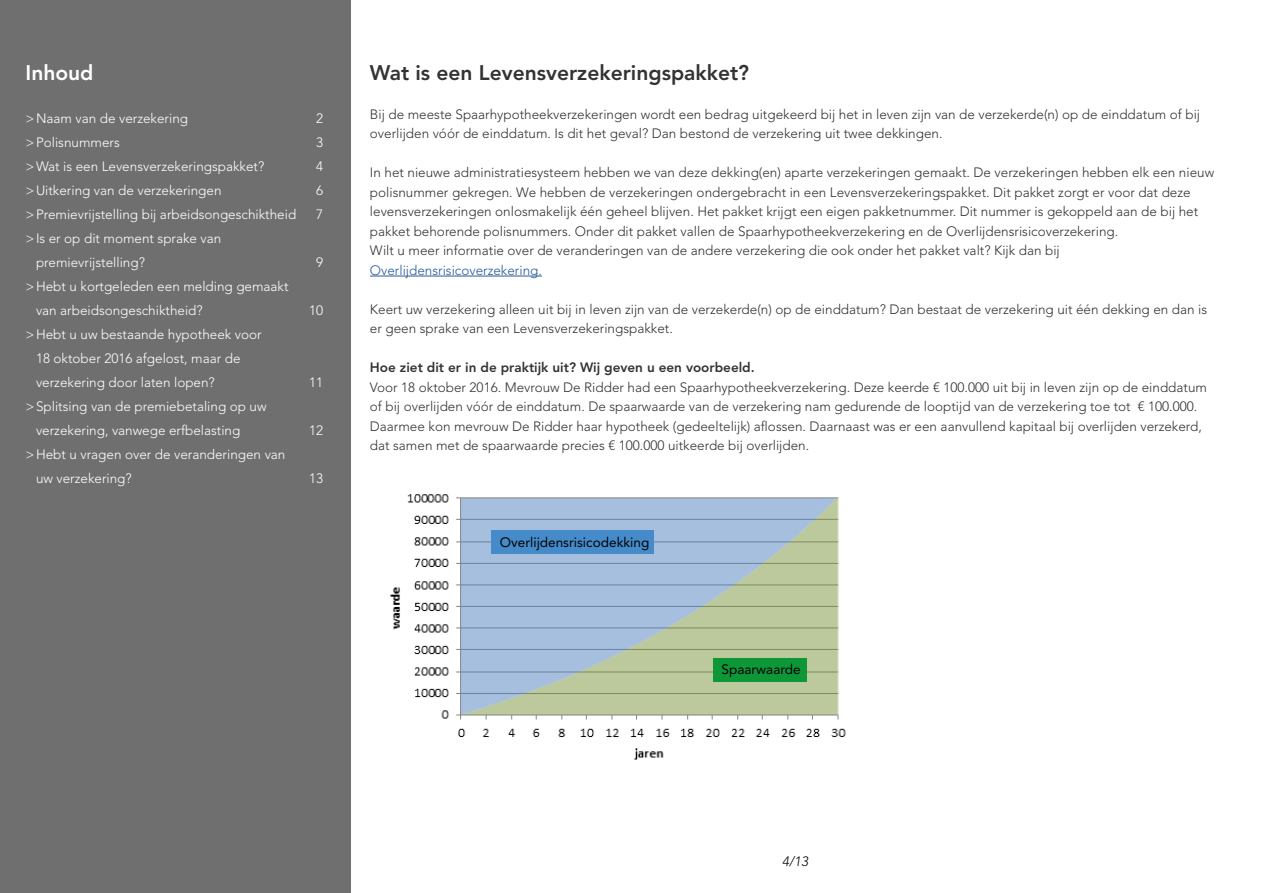
<style>
.page{position:relative;width:1263px;height:893px;background:#fff}
.page>*{position:absolute;margin:0;border:0;box-sizing:border-box;transform-origin:0 0}
.t1{font:800 21px "Avenir LT Std";color:#333}
.t2{font:800 21px "Avenir LT Std";color:#fff}
.t3{font:13.65px "Avenir LT Std";color:#020203}
.t4{font:300 13.5px/19.5px "Avenir LT Std";color:#333}
.t5{font:300 13.5px/24px "Avenir LT Std";color:#fff}
.t6{font:800 13.5px "Avenir LT Std";color:#333}
.t7{font:300 13.5px "Avenir LT Std";color:#275b9b}
.t8{font:italic 300 13.5px "Avenir LT Std";color:#000}
</style>
<div class="page">
<div style="left:0;top:0;width:351px;height:893px;background:#706f6f"></div>
<hr style="left:370px;top:276px;width:172px;height:1px;background:#275b9b">
<img style="left:390px;top:494px;width:456px;height:266px">
<div style="left:491px;top:530px;width:162px;height:23px;background:#458bca"></div>
<div style="left:712px;top:658px;width:94px;height:23px;background:#0e9739"></div>
<h1 class="t2" style="left:26px;top:60px;width:70px">Inhoud</h1>
<p class="t5" style="left:26px;top:107px;width:164px">&gt;Naam van de verzekering</p>
<p class="t5" style="left:316px;top:107px;width:9px">2</p>
<p class="t5" style="left:26px;top:131px;width:96px">&gt;Polisnummers</p>
<p class="t5" style="left:316px;top:131px;width:9px">3</p>
<p class="t5" style="left:26px;top:155px;width:240px">&gt;Wat is een Levensverzekeringspakket?</p>
<p class="t5" style="left:316px;top:155px;width:9px">4</p>
<p class="t5" style="left:26px;top:179px;width:198px">&gt;Uitkering van de verzekeringen</p>
<p class="t5" style="left:316px;top:179px;width:9px">6</p>
<p class="t5" style="left:26px;top:203px;width:272px">&gt;Premievrijstelling bij arbeidsongeschiktheid</p>
<p class="t5" style="left:316px;top:203px;width:9px">7</p>
<p class="t5" style="left:36px;top:227px;width:187px;text-indent:-11px">&gt;Is er op dit moment sprake van premievrijstelling?</p>
<p class="t5" style="left:316px;top:251px;width:9px">9</p>
<p class="t5" style="left:36px;top:275px;width:254px;text-indent:-11px">&gt;Hebt u kortgeleden een melding gemaakt van arbeidsongeschiktheid?</p>
<p class="t5" style="left:36px;top:323px;width:227px;text-indent:-11px">&gt;Hebt u uw bestaande hypotheek voor<br>18 oktober 2016 afgelost, maar de verzekering door laten lopen?</p>
<p class="t5" style="left:36px;top:395px;width:232px;text-indent:-11px">&gt;Splitsing van de premiebetaling op uw verzekering, vanwege erfbelasting</p>
<p class="t5" style="left:36px;top:443px;width:251px;text-indent:-11px">&gt;Hebt u vragen over de veranderingen van uw verzekering?</p>
<p class="t5" style="left:309px;top:299px;width:16px">10</p>
<p class="t5" style="left:309px;top:371px;width:16px">11</p>
<p class="t5" style="left:309px;top:419px;width:16px">12</p>
<p class="t5" style="left:309px;top:467px;width:16px">13</p>
<h1 class="t1" style="left:370px;top:60px;width:381px">Wat is een Levensverzekeringspakket?</h1>
<p class="t4" style="left:370px;top:104px;width:832px">Bij de meeste Spaarhypotheekverzekeringen wordt een bedrag uitgekeerd bij het in leven zijn van de verzekerde(n) op de einddatum of bij overlijden vóór de einddatum. Is dit het geval? Dan bestond de verzekering uit twee dekkingen.</p>
<p class="t4" style="left:370px;top:163px;width:846px">In het nieuwe administratiesysteem hebben we van deze dekking(en) aparte verzekeringen gemaakt. De verzekeringen hebben elk een nieuw polisnummer gekregen. We hebben de verzekeringen ondergebracht in een Levensverzekeringspakket. Dit pakket zorgt er voor dat deze levensverzekeringen onlosmakelijk één geheel blijven. Het pakket krijgt een eigen pakketnummer. Dit nummer is gekoppeld aan de bij het pakket behorende polisnummers. Onder dit pakket vallen de Spaarhypotheekverzekering en de Overlijdensrisicoverzekering.<br>Wilt u meer informatie over de veranderingen van de andere verzekering die ook onder het pakket valt? Kijk dan bij</p>
<p class="t7" style="left:370px;top:262px;width:173px">Overlijdensrisicoverzekering.</p>
<p class="t4" style="left:370px;top:299px;width:839px">Keert uw verzekering alleen uit bij in leven zijn van de verzekerde(n) op de einddatum? Dan bestaat de verzekering uit één dekking en dan is er geen sprake van een Levensverzekeringspakket.</p>
<p class="t6" style="left:370px;top:359px;width:386px">Hoe ziet dit er in de praktijk uit? Wij geven u een voorbeeld.</p>
<p class="t4" style="left:370px;top:377px;width:838px">Voor 18 oktober 2016. Mevrouw De Ridder had een Spaarhypotheekverzekering. Deze keerde € 100.000 uit bij in leven zijn op de einddatum of bij overlijden vóór de einddatum. De spaarwaarde van de verzekering nam gedurende de looptijd van de verzekering toe tot € 100.000.<br>Daarmee kon mevrouw De Ridder haar hypotheek (gedeeltelijk) aflossen. Daarnaast was er een aanvullend kapitaal bij overlijden verzekerd, dat samen met de spaarwaarde precies € 100.000 uitkeerde bij overlijden.</p>
<p class="t3" style="left:500px;top:534px;width:151px">Overlijdensrisicodekking</p>
<p class="t3" style="left:721px;top:662px;width:81px">Spaarwaarde</p>
<p class="t8" style="left:782px;top:853px;width:28px">4/13</p>
</div>
